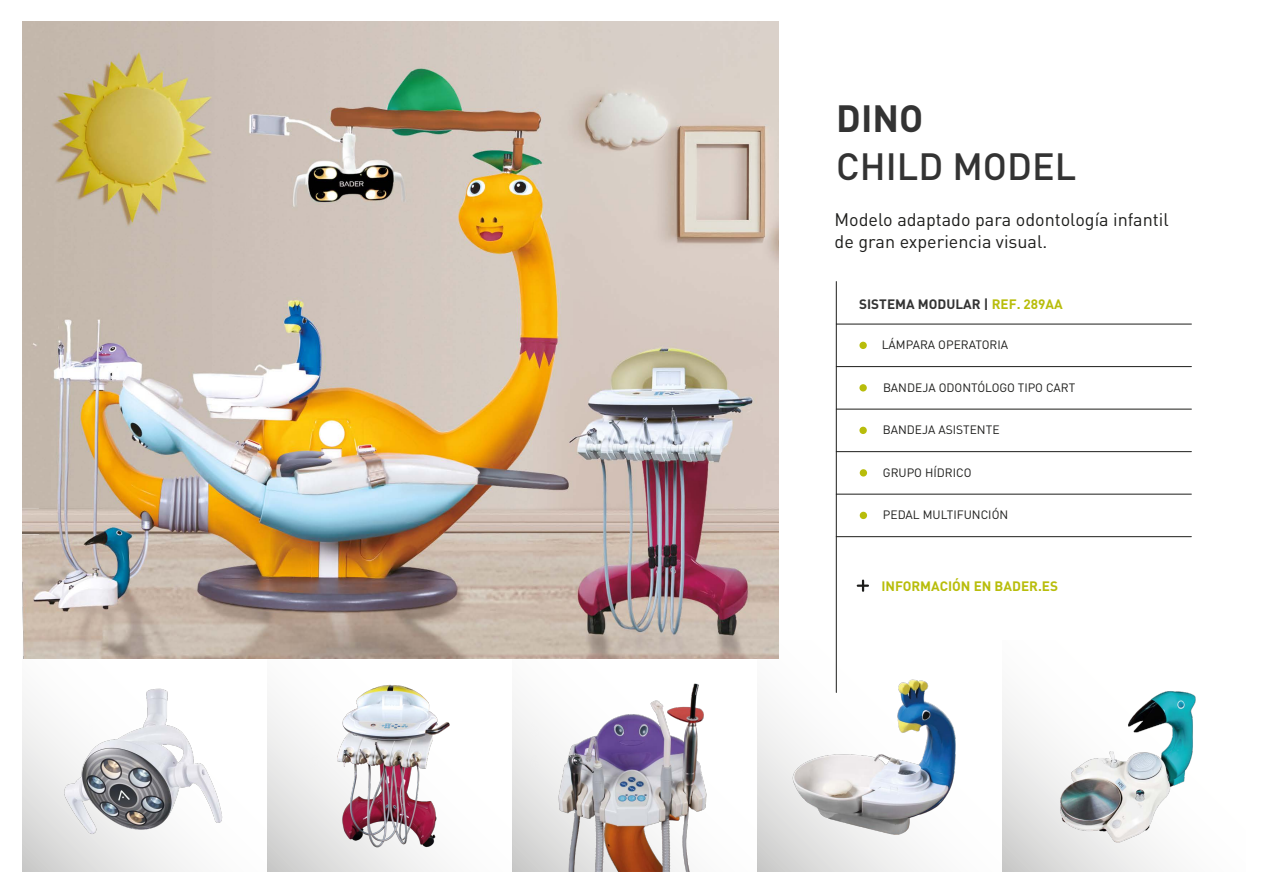
<style>
.page{position:relative;width:1267px;height:893px;background:#fff}
.page>*{position:absolute;margin:0;border:0;box-sizing:border-box;transform-origin:0 0}
.t1{font:500 37.5px "DIN Pro";color:#333}
.t2{font:700 37.5px "DIN Pro";color:#333}
.t3{font:18px/21.6px "DIN Pro";color:#1d1d1b}
.t4{font:700 13.5px "DIN Pro";color:#333}
.t5{font:700 13.5px "DIN Pro";color:#b8bd0b}
.t6{font:12px "DIN Pro";color:#1d1d1b}
.s1{color:#b8bd0b}
</style>
<div class="page">
<svg style="left:22px;top:658px;width:245px;height:214px"></svg>
<svg style="left:267px;top:658px;width:245px;height:213px"></svg>
<svg style="left:512px;top:658px;width:245px;height:214px"></svg>
<svg style="left:757px;top:640px;width:168px;height:232px"></svg>
<svg style="left:1002px;top:704px;width:167px;height:167px"></svg>
<hr style="left:836px;top:282px;width:1px;height:410px;background:#1d1d1b">
<hr style="left:836px;top:324px;width:355px;height:1px;background:#1d1d1b">
<hr style="left:836px;top:366px;width:355px;height:1px;background:#1d1d1b">
<hr style="left:836px;top:409px;width:355px;height:1px;background:#1d1d1b">
<hr style="left:836px;top:451px;width:355px;height:1px;background:#1d1d1b">
<hr style="left:836px;top:494px;width:355px;height:1px;background:#1d1d1b">
<hr style="left:836px;top:536px;width:355px;height:1px;background:#1d1d1b">
<div style="left:859px;top:342px;width:7px;height:7px;background:#b8bd0b;border-radius:50%"></div>
<div style="left:859px;top:384px;width:7px;height:7px;background:#b8bd0b;border-radius:50%"></div>
<div style="left:859px;top:427px;width:7px;height:7px;background:#b8bd0b;border-radius:50%"></div>
<svg style="left:859px;top:469px;width:8px;height:8px"></svg>
<div style="left:859px;top:512px;width:8px;height:7px;background:#b8bd0b;border-radius:50%"></div>
<img style="left:783px;top:674px;width:173px;height:173px">
<img style="left:541px;top:677px;width:188px;height:195px">
<img style="left:324px;top:671px;width:132px;height:193px">
<svg style="left:857px;top:581px;width:10px;height:10px"></svg>
<img style="left:40px;top:676px;width:200px;height:193px">
<img style="left:1035px;top:691px;width:161px;height:158px">
<img style="left:22px;top:22px;width:756px;height:636px">
<h1 class="t2" style="left:836px;top:93px;width:88px">DINO</h1>
<h1 class="t1" style="left:836px;top:141px;width:241px">CHILD MODEL</h1>
<h2 class="t3" style="left:834px;top:207px;width:335px">Modelo adaptado para odontología infantil de gran experiencia visual.</h2>
<p class="t4" style="left:859px;top:294px;width:205px">SISTEMA MODULAR | <span class="s1">REF. 289AA</span></p>
<p class="t6" style="left:881px;top:335px;width:128px">LÁMPARA OPERATORIA</p>
<p class="t6" style="left:882px;top:378px;width:194px">BANDEJA ODONTÓLOGO TIPO CART</p>
<p class="t6" style="left:882px;top:420px;width:118px">BANDEJA ASISTENTE</p>
<p class="t6" style="left:882px;top:463px;width:90px">GRUPO HÍDRICO</p>
<p class="t6" style="left:882px;top:505px;width:127px">PEDAL MULTIFUNCIÓN</p>
<p class="t5" style="left:881px;top:577px;width:178px">INFORMACIÓN EN BADER.ES</p>
</div>
